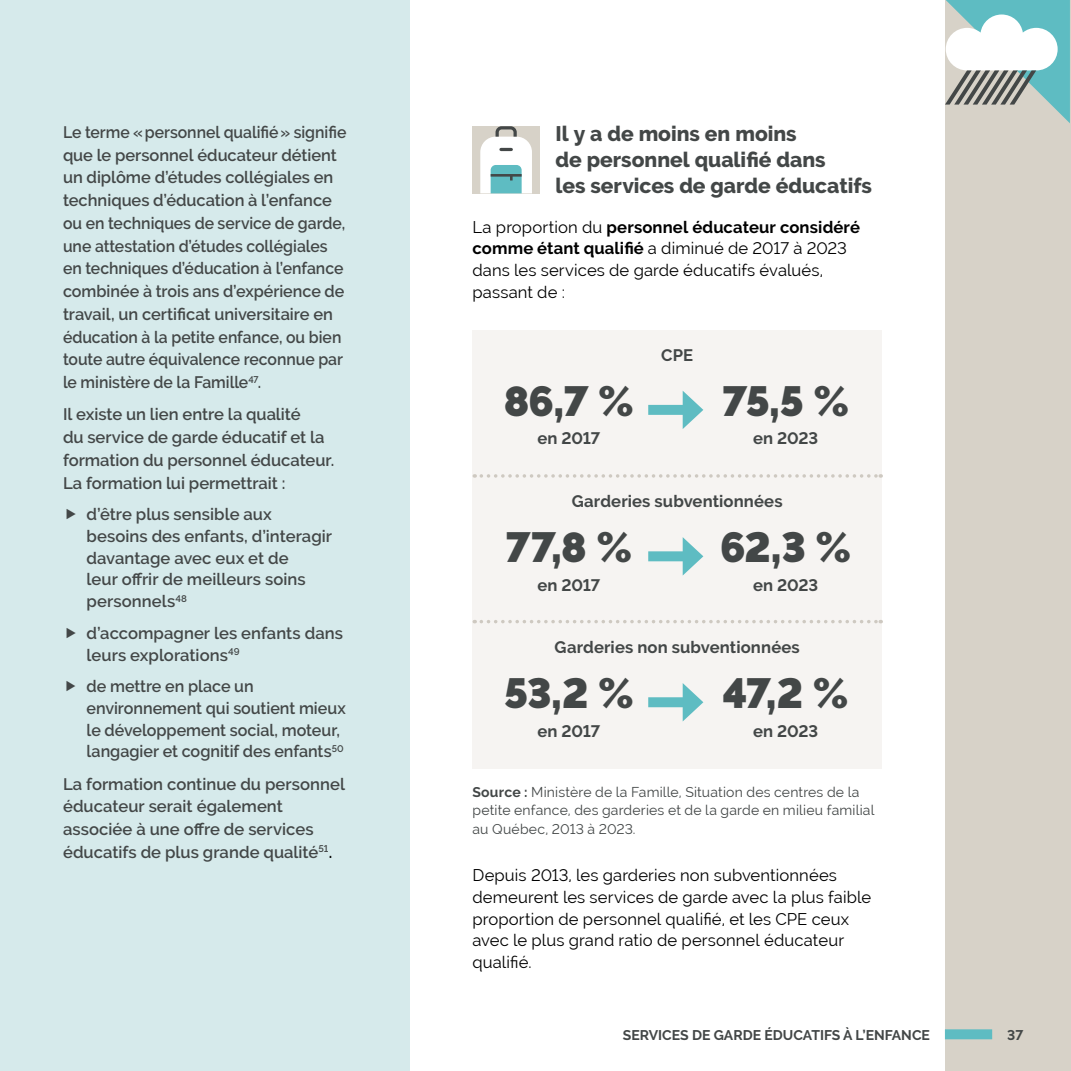
<style>
.page{position:relative;width:1071px;height:1071px;background:#fff}
.page>*{position:absolute;margin:0;border:0;box-sizing:border-box;transform-origin:0 0}
.t1{font:900 42px "Raleway";letter-spacing:-.03em;color:#434747}
.t2{font:800 21px/26.2px "Raleway";color:#434747}
.t3{font:600 16.62px/21.9px "Raleway";color:#434747}
.t4{font:600 16.62px/22.8px "Raleway";color:#434747;scale:.95 1}
.t5{font:16.62px/21.9px "Raleway";letter-spacing:.005em;color:#000}
.t6{font:700 16.62px "Raleway";letter-spacing:.005em;color:#434747}
.t7{font:14px/18.4px "Raleway";letter-spacing:.015em;color:#434747}
.t8{font:700 14px "Raleway";color:#434747}
.s1{color:#000}
.s2{font-weight:700}
</style>
<div class="page">
<div style="left:945px;top:0;width:126px;height:1071px;background:#d7d2c8"></div>
<div style="left:0;top:0;width:410px;height:1071px;background:#d6eaeb"></div>
<div style="left:472px;top:330px;width:410px;height:438px;background:#f6f4f2"></div>
<div style="left:648px;top:405px;width:43px;height:10px;background:#5ebcc2"></div>
<svg style="left:683px;top:391px;width:20px;height:38px"></svg>
<div style="left:648px;top:551px;width:43px;height:10px;background:#5ebcc2"></div>
<svg style="left:683px;top:537px;width:20px;height:38px"></svg>
<div style="left:648px;top:697px;width:43px;height:10px;background:#5ebcc2"></div>
<svg style="left:683px;top:683px;width:20px;height:38px"></svg>
<svg style="left:481px;top:474px;width:400px;height:4px"></svg>
<svg style="left:481px;top:620px;width:400px;height:3px"></svg>
<div style="left:472px;top:126px;width:68px;height:67px;background:#d7d2c8"></div>
<svg style="left:480px;top:126px;width:52px;height:67px;background:#c8dcdc"></svg>
<svg style="left:945px;top:0;width:125px;height:123px"></svg>
<div style="left:945px;top:1029px;width:47px;height:10px;background:#5ebcc2"></div>
<p class="t4" style="left:63px;top:121px;width:300px">Le terme «personnel qualifié» signifie que le personnel éducateur détient un diplôme d’études collégiales en techniques d’éducation à l’enfance ou en techniques de service de garde, une attestation d’études collégiales en techniques d’éducation à l’enfance combinée à trois ans d’expérience de travail, un certificat universitaire en éducation à la petite enfance, ou bien toute autre équivalence reconnue par le ministère de la Famille<sup>47</sup>.</p>
<p class="t3" style="left:63px;top:403px;width:273px;line-height:22.8px">Il existe un lien entre la qualité<br>du service de garde éducatif et la formation du personnel éducateur.<br>La formation lui permettrait :</p>
<p class="t3" style="left:87px;top:503px;width:247px">d’être plus sensible aux besoins des enfants, d’interagir davantage avec eux et de<br>leur offrir de meilleurs soins personnels<sup>48</sup></p>
<p class="t3" style="left:87px;top:622px;width:258px">d’accompagner les enfants dans leurs explorations<sup>49</sup></p>
<p class="t3" style="left:87px;top:675px;width:261px">de mettre en place un environnement qui soutient mieux le développement social, moteur, langagier et cognitif des enfants<sup>50</sup></p>
<p class="t3" style="left:63px;top:772px;width:284px;line-height:22.8px">La formation continue du personnel éducateur serait également associée à une offre de services éducatifs de plus grande qualité<sup>51</sup><span class="s1">.</span></p>
<h5 class="t2" style="left:556px;top:121px;width:318px">Il y a de moins en moins<br>de personnel qualifié dans<br>les services de garde éducatifs</h5>
<p class="t5" style="left:472px;top:216px;width:389px">La proportion du <span class="s2">personnel éducateur considéré comme étant qualifié</span> a diminué de 2017 à 2023 dans les services de garde éducatifs évalués, passant de :</p>
<p class="t1" style="left:504px;top:377px;width:132px">86,7 %</p>
<p class="t6" style="left:537px;top:429px;width:65px">en 2017</p>
<p class="t6" style="left:661px;top:346px;width:33px">CPE</p>
<h1 class="t1" style="left:722px;top:377px;width:129px">75,5 %</h1>
<p class="t6" style="left:753px;top:429px;width:67px">en 2023</p>
<p class="t6" style="left:572px;top:492px;width:212px">Garderies subventionnées</p>
<h1 class="t1" style="left:720px;top:523px;width:133px">62,3 %</h1>
<p class="t6" style="left:753px;top:575px;width:67px">en 2023</p>
<p class="t1" style="left:506px;top:523px;width:128px">77,8 %</p>
<p class="t6" style="left:537px;top:575px;width:65px">en 2017</p>
<p class="t6" style="left:555px;top:638px;width:247px">Garderies non subventionnées</p>
<h1 class="t1" style="left:723px;top:669px;width:128px">47,2 %</h1>
<p class="t6" style="left:753px;top:721px;width:67px">en 2023</p>
<p class="t1" style="left:504px;top:669px;width:132px">53,2 %</p>
<p class="t6" style="left:537px;top:721px;width:65px">en 2017</p>
<p class="t7" style="left:472px;top:783px;width:403px"><span class="s2">Source :</span> Ministère de la Famille, Situation des centres de la petite enfance, des garderies et de la garde en milieu familial au Québec, 2013 à 2023.</p>
<p class="t5" style="left:472px;top:864px;width:400px">Depuis 2013, les garderies non subventionnées demeurent les services de garde avec la plus faible proportion de personnel qualifié, et les CPE ceux avec le plus grand ratio de personnel éducateur qualifié.</p>
<p class="t8" style="left:623px;top:1027px;width:309px">SERVICES DE GARDE ÉDUCATIFS À L’ENFANCE</p>
<p class="t8" style="left:1007px;top:1027px;width:18px">37</p>
</div>
